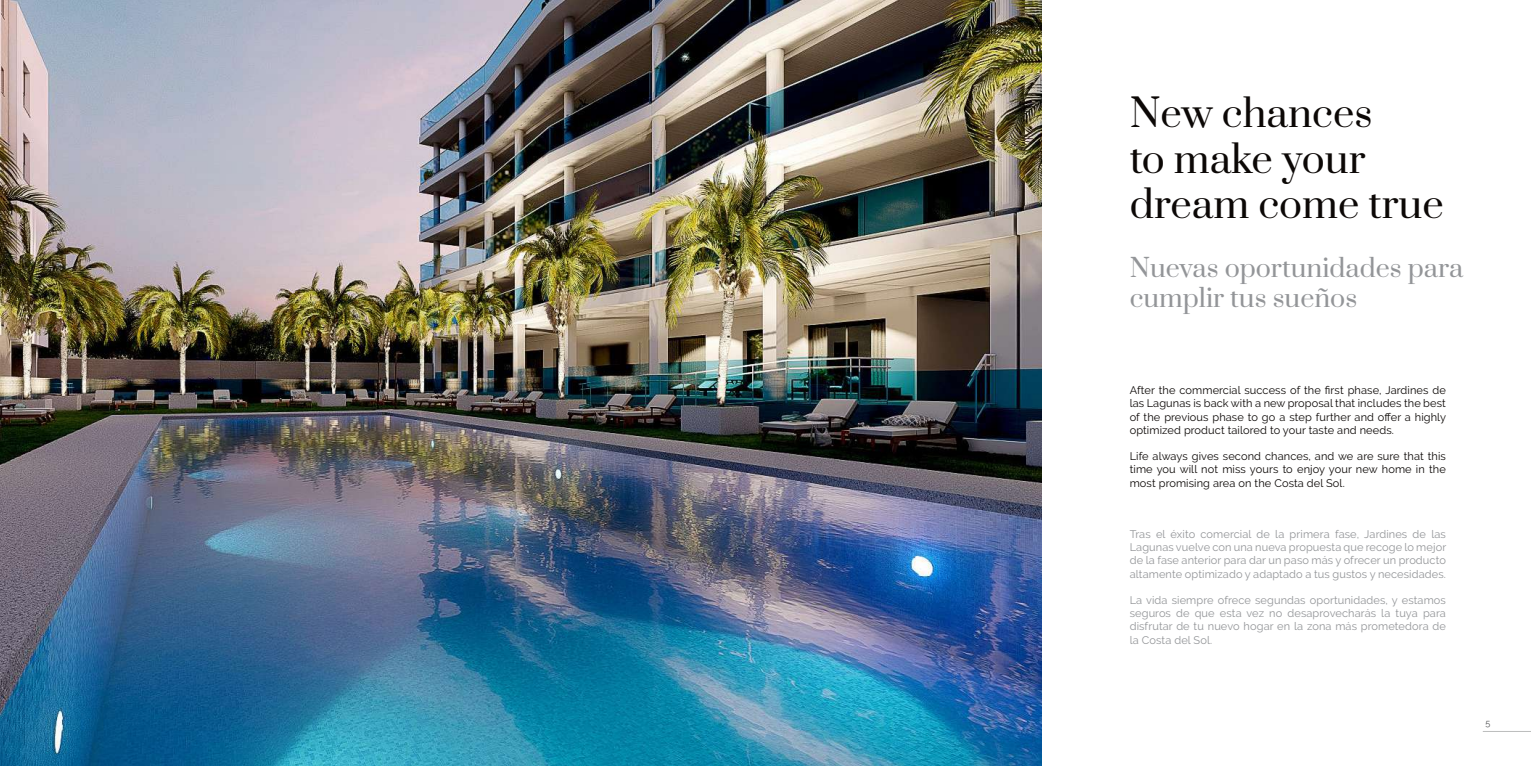
<style>
.page{position:relative;width:1531px;height:766px;background:#fff}
.page>*{position:absolute;margin:0;border:0;box-sizing:border-box;transform-origin:0 0}
.t1{font:38px/45.6px "Prata";color:#0c0806}
.t2{font:25px/30px "Prata";color:#939598}
.t3{font:11px/13.2px "Raleway";letter-spacing:.01em;color:#939598;text-align:justify}
.t4{font:11px/13.2px "Raleway";letter-spacing:.01em;color:#0c0806;text-align:justify}
.t5{font:9px "Raleway";color:#57585a}
</style>
<div class="page">
<hr style="left:1483px;top:730px;width:48px;height:1px;background:#57585a">
<img style="left:0;top:0;width:1041px;height:765px">
<h1 class="t1" style="left:1130px;top:88px;width:316px">New chances<br>to make your dream come true</h1>
<h2 class="t2" style="left:1130px;top:252px;width:335px">Nuevas oportunidades para cumplir tus sueños</h2>
<p class="t4" style="left:1130px;top:383px;width:318px">After the commercial success of the first phase, Jardines de las Lagunas is back with a new proposal that includes the best of the previous phase to go a step further and offer a highly optimized product tailored to your taste and needs.</p>
<p class="t4" style="left:1130px;top:449px;width:318px">Life always gives second chances, and we are sure that this time you will not miss yours to enjoy your new home in the most promising area on the Costa del Sol.</p>
<p class="t3" style="left:1130px;top:527px;width:318px">Tras el éxito comercial de la primera fase, Jardines de las Lagunas vuelve con una nueva propuesta que recoge lo mejor de la fase anterior para dar un paso más y ofrecer un producto altamente optimizado y adaptado a tus gustos y necesidades.</p>
<p class="t3" style="left:1130px;top:593px;width:318px">La vida siempre ofrece segundas oportunidades, y estamos seguros de que esta vez no desaprovecharás la tuya para disfrutar de tu nuevo hogar en la zona más prometedora de la Costa del Sol.</p>
<p class="t5" style="left:1485px;top:717px;width:6px">5</p>
</div>
